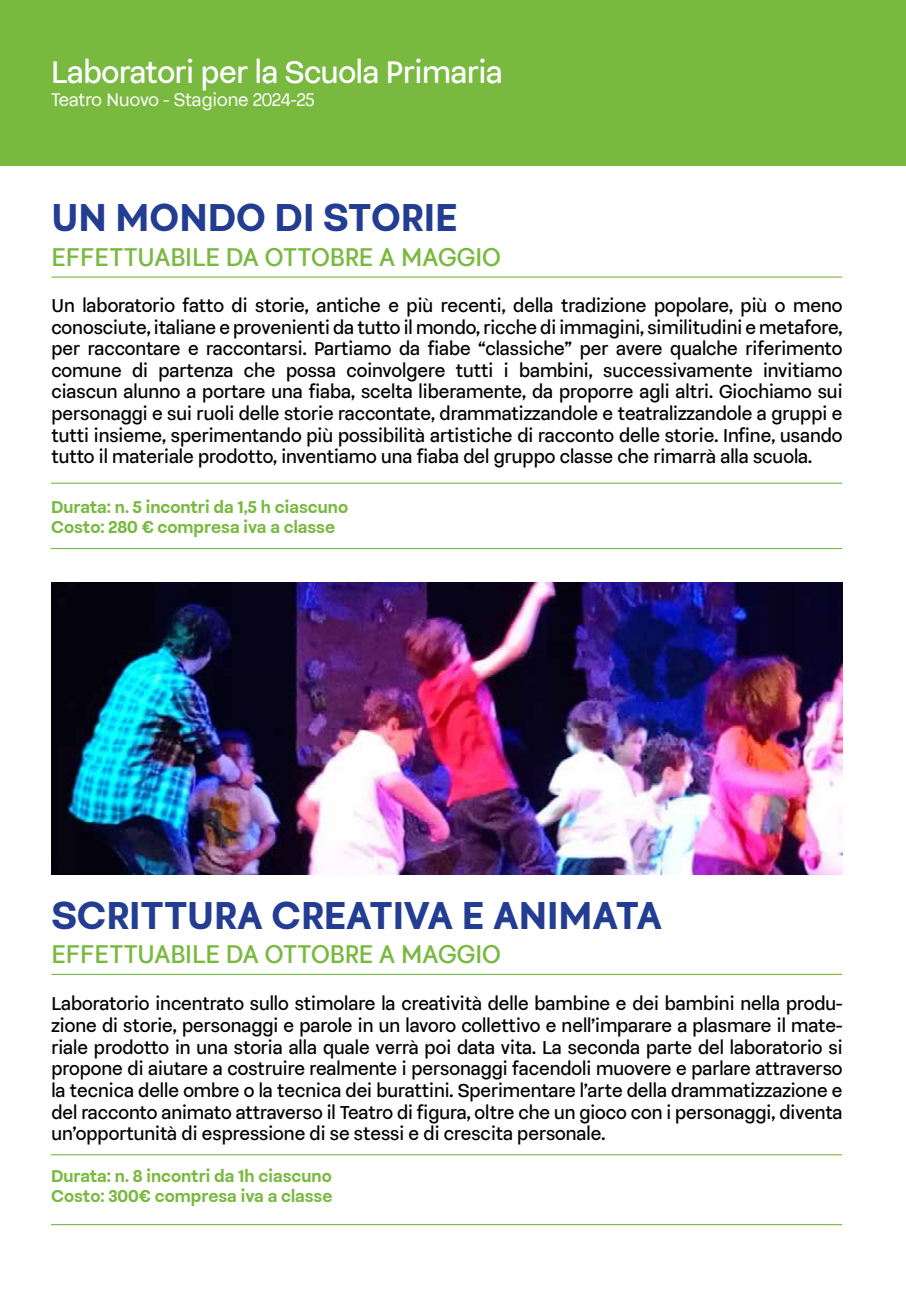
<style>
.page{position:relative;width:906px;height:1289px;background:#fff}
.page>*{position:absolute;margin:0;border:0;box-sizing:border-box;transform-origin:0 0}
.t1{font:700 37.5px "Sinteca";color:#223d91}
.t2{font:500 30px "Sinteca";letter-spacing:-.01em;color:#fff}
.t3{font:500 24.75px "Sinteca";color:#79b940}
.t4{font:500 18px/21.6px "Sinteca";color:#020203;text-align:justify}
.t5{font:18px "Sinteca";color:#fff}
.t6{font:700 16.5px/19.8px "Sinteca";color:#79b940}
</style>
<div class="page">
<div style="left:0;top:0;width:906px;height:166px;background:#79b940"></div>
<hr style="left:51px;top:276px;width:791px;height:2px;background:#79b940">
<hr style="left:51px;top:973px;width:791px;height:1px;background:#79b940">
<hr style="left:51px;top:548px;width:791px;height:1px;background:#79b940">
<hr style="left:51px;top:482px;width:791px;height:2px;background:#79b940">
<hr style="left:51px;top:1154px;width:791px;height:1px;background:#79b940">
<hr style="left:51px;top:1223px;width:791px;height:2px;background:#79b940">
<img style="left:51px;top:583px;width:791px;height:292px">
<h2 class="t2" style="left:51px;top:55px;width:453px">Laboratori per la Scuola Primaria</h2>
<p class="t5" style="left:51px;top:89px;width:265px">Teatro Nuovo - Stagione 2024-25</p>
<h1 class="t1" style="left:51px;top:196px;width:407px">UN MONDO DI STORIE</h1>
<h3 class="t3" style="left:51px;top:243px;width:451px">EFFETTUABILE DA OTTOBRE A MAGGIO</h3>
<p class="t4" style="left:51px;top:296px;width:792px">Un laboratorio fatto di storie, antiche e più recenti, della tradizione popolare, più o meno conosciute, italiane e provenienti da tutto il mondo, ricche di immagini, similitudini e metafore, per raccontare e raccontarsi. Partiamo da fiabe “classiche” per avere qualche riferimento comune di partenza che possa coinvolgere tutti i bambini, successivamente invitiamo ciascun alunno a portare una fiaba, scelta liberamente, da proporre agli altri. Giochiamo sui personaggi e sui ruoli delle storie raccontate, drammatizzandole e teatralizzandole a gruppi e tutti insieme, sperimentando più possibilità artistiche di racconto delle storie. Infine, usando tutto il materiale prodotto, inventiamo una fiaba del gruppo classe che rimarrà alla scuola.</p>
<p class="t6" style="left:51px;top:498px;width:299px">Durata: n. 5 incontri da 1,5 h ciascuno<br>Costo: 280 € compresa iva a classe</p>
<h1 class="t1" style="left:51px;top:893px;width:612px">SCRITTURA CREATIVA E ANIMATA</h1>
<h3 class="t3" style="left:51px;top:940px;width:451px">EFFETTUABILE DA OTTOBRE A MAGGIO</h3>
<p class="t4" style="left:51px;top:994px;width:792px">Laboratorio incentrato sullo stimolare la creatività delle bambine e dei bambini nella produ&shy;zione di storie, personaggi e parole in un lavoro collettivo e nell’imparare a plasmare il mate&shy;riale prodotto in una storia alla quale verrà poi data vita. La seconda parte del laboratorio si propone di aiutare a costruire realmente i personaggi facendoli muovere e parlare attraverso la tecnica delle ombre o la tecnica dei burattini. Sperimentare l’arte della drammatizzazione e del racconto animato attraverso il Teatro di figura, oltre che un gioco con i personaggi, diventa un’opportunità di espressione di se stessi e di crescita personale.</p>
<p class="t6" style="left:51px;top:1167px;width:283px">Durata: n. 8 incontri da 1h ciascuno<br>Costo: 300€ compresa iva a classe</p>
</div>
